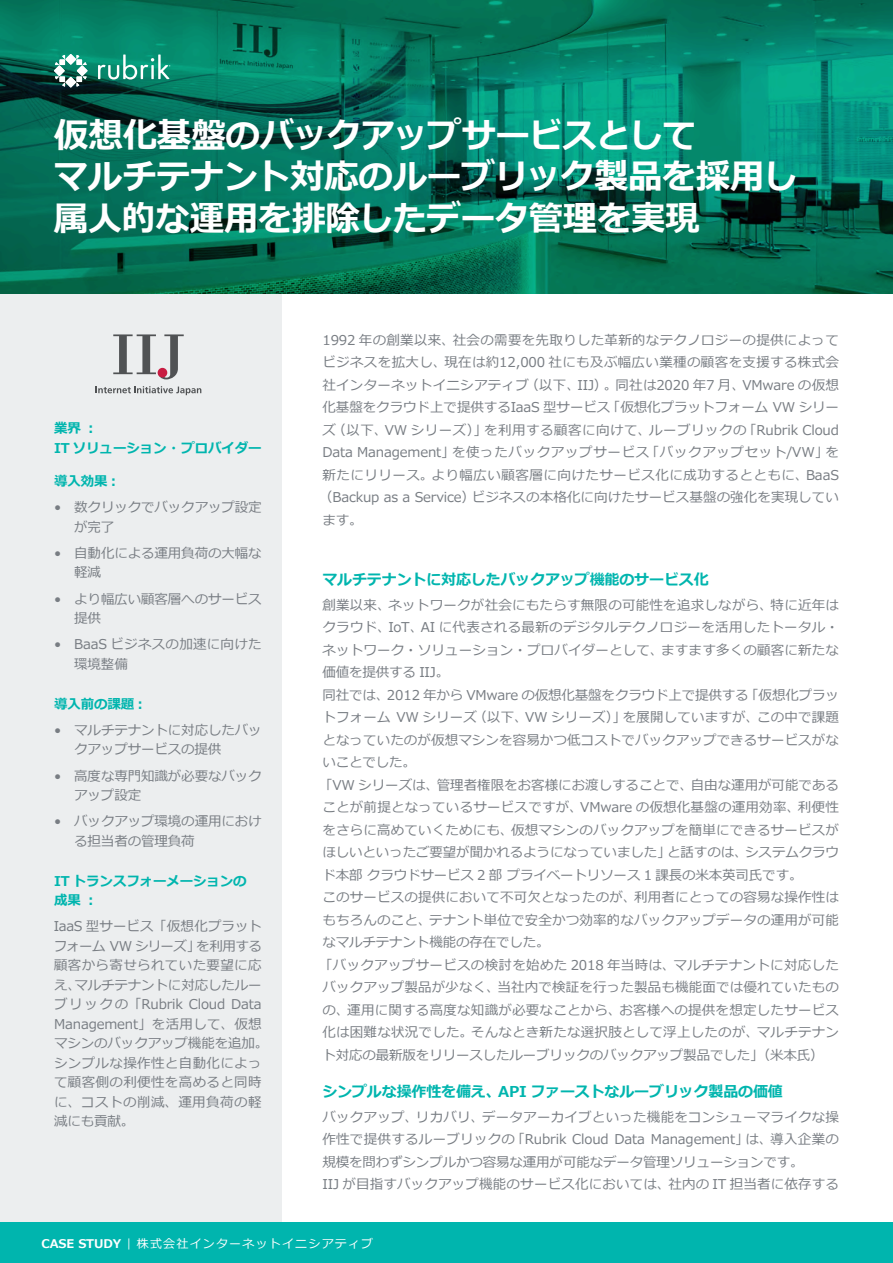
<style>
.page{position:relative;width:893px;height:1263px;background:#fff}
.page>*{position:absolute;margin:0;border:0;box-sizing:border-box;transform-origin:0 0}
.t1{font:700 34.5px/41.4px "Meiryo";letter-spacing:-.015em;color:#fff}
.t2{font:700 15px "Meiryo";letter-spacing:-.01em;color:#00b5ae}
.t3{font:13.5px/22.5px "Meiryo";letter-spacing:.01em;color:#787d83}
.t4{font:13.5px/19.5px "Meiryo";letter-spacing:-.01em;color:#787d83}
.t5{font:700 13.5px/19.5px "Meiryo";letter-spacing:-.01em;color:#00b5ae}
.t6{font:12px "Meiryo";letter-spacing:.1em;color:#fff}
.s1{font-weight:700}
.s2{font-family:"Gotham"}
</style>
<div class="page">
<div style="left:0;top:294px;width:282px;height:935px;background:#eceeef"></div>
<div style="left:0;top:1222px;width:893px;height:41px;background:#00b5ae"></div>
<svg style="left:0;top:0;width:893px;height:294px;background:#04765e"></svg>
<svg style="left:96px;top:386px;width:105px;height:9px"></svg>
<svg style="left:113px;top:334px;width:71px;height:45px"></svg>
<svg style="left:65px;top:54px;width:11px;height:11px"></svg>
<svg style="left:65px;top:77px;width:11px;height:10px"></svg>
<svg style="left:77px;top:65px;width:11px;height:11px"></svg>
<svg style="left:55px;top:55px;width:10px;height:10px"></svg>
<svg style="left:76px;top:76px;width:11px;height:11px"></svg>
<svg style="left:55px;top:76px;width:10px;height:11px"></svg>
<svg style="left:76px;top:55px;width:11px;height:10px"></svg>
<svg style="left:54px;top:65px;width:11px;height:11px"></svg>
<svg style="left:98px;top:54px;width:72px;height:26px;background:#3fa992"></svg>
<h1 class="t1" style="left:54px;top:115px;width:745px">仮想化基盤のバックアップサービスとして<br>マルチテナント対応のルーブリック製品を採用し属人的な運用を排除したデータ管理を実現</h1>
<p class="t5" style="left:54px;top:419px;width:209px">業界：<br>IT ソリューション・プロバイダー</p>
<p class="t5" style="left:54px;top:471px;width:64px">導入効果 :</p>
<p class="t4" style="left:74px;top:498px;width:189px;text-indent:-20px">• 数クリックでバックアップ設定が完了</p>
<p class="t4" style="left:74px;top:543px;width:189px;text-indent:-20px">• 自動化による運用負荷の大幅な軽減</p>
<p class="t4" style="left:74px;top:589px;width:189px;text-indent:-20px">• より幅広い顧客層へのサービス提供</p>
<p class="t3" style="left:74px;top:635px;width:189px;line-height:19.5px;text-indent:-20px">• BaaS ビジネスの加速に向けた環境整備</p>
<p class="t5" style="left:54px;top:694px;width:91px">導入前の課題 :</p>
<p class="t4" style="left:74px;top:720px;width:189px;text-indent:-20px">• マルチテナントに対応したバックアップサービスの提供</p>
<p class="t4" style="left:74px;top:766px;width:189px;text-indent:-20px">• 高度な専門知識が必要なバックアップ設定</p>
<p class="t4" style="left:74px;top:812px;width:189px;text-indent:-20px">• バックアップ環境の運用における担当者の管理負荷</p>
<p class="t5" style="left:54px;top:871px;width:194px">IT トランスフォーメーションの成果：</p>
<p class="t3" style="left:54px;top:917px;width:216px;line-height:19.5px">IaaS 型サービス「仮想化プラットフォーム VW シリーズ」を利用する顧客から寄せられていた要望に応え、マルチテナントに対応したルーブリックの「Rubrik Cloud Data<br>Management」を活用して、仮想マシンのバックアップ機能を追加。シンプルな操作性と自動化によって顧客側の利便性を高めると同時に、コストの削減、運用負荷の軽減にも貢献。</p>
<p class="t3" style="left:319px;top:329px;width:522px;text-align:justify">1992 年の創業以来、社会の需要を先取りした革新的なテクノロジーの提供によってビジネスを拡大し、現在は約12,000 社にも及ぶ幅広い業種の顧客を支援する株式会社インターネットイニシアティブ（以下、IIJ）。同社は2020 年7 月、VMware の仮想化基盤をクラウド上で提供するIaaS 型サービス「仮想化プラットフォーム VW シリーズ（以下、VW シリーズ）」を利用する顧客に向けて、ルーブリックの「Rubrik Cloud Data Management」を使ったバックアップサービス「バックアップセット/VW」を新たにリリース。より幅広い顧客層に向けたサービス化に成功するとともに、BaaS（Backup as a Service）ビジネスの本格化に向けたサービス基盤の強化を実現しています。</p>
<p class="t2" style="left:322px;top:571px;width:388px">マルチテナントに対応したバックアップ機能のサービス化</p>
<p class="t3" style="left:319px;top:594px;width:522px">創業以来、ネットワークが社会にもたらす無限の可能性を追求しながら、特に近年はクラウド、IoT、AI に代表される最新のデジタルテクノロジーを活用したトータル・ネットワーク・ソリューション・プロバイダーとして、ますます多くの顧客に新たな価値を提供する IIJ。<br>同社では、2012 年から VMware の仮想化基盤をクラウド上で提供する「仮想化プラットフォーム VW シリーズ（以下、VW シリーズ）」を展開していますが、この中で課題となっていたのが仮想マシンを容易かつ低コストでバックアップできるサービスがないことでした。<br>「VW シリーズは、管理者権限をお客様にお渡しすることで、自由な運用が可能であることが前提となっているサービスですが、VMware の仮想化基盤の運用効率、利便性をさらに高めていくためにも、仮想マシンのバックアップを簡単にできるサービスがほしいといったご要望が聞かれるようになっていました」と話すのは、システムクラウド本部 クラウドサービス 2 部 プライベートリソース 1 課長の米本英司氏です。<br>このサービスの提供において不可欠となったのが、利用者にとっての容易な操作性はもちろんのこと、テナント単位で安全かつ効率的なバックアップデータの運用が可能なマルチテナント機能の存在でした。<br>「バックアップサービスの検討を始めた 2018 年当時は、マルチテナントに対応したバックアップ製品が少なく、当社内で検証を行った製品も機能面では優れていたものの、運用に関する高度な知識が必要なことから、お客様への提供を想定したサービス化は困難な状況でした。そんなとき新たな選択肢として浮上したのが、マルチテナント対応の最新版をリリースしたルーブリックのバックアップ製品でした」（米本氏）</p>
<p class="t2" style="left:322px;top:1083px;width:462px">シンプルな操作性を備え、API ファーストなルーブリック製品の価値</p>
<p class="t3" style="left:322px;top:1106px;width:518px">バックアップ、リカバリ、データアーカイブといった機能をコンシューマライクな操作性で提供するルーブリックの「Rubrik Cloud Data Management」は、導入企業の規模を問わずシンプルかつ容易な運用が可能なデータ管理ソリューションです。<br>IIJ が目指すバックアップ機能のサービス化においては、社内の IT 担当者に依存する</p>
<p class="t6" style="left:41px;top:1236px;width:333px"><span class="s1">CASE STUDY</span> <span class="s2">|</span> 株式会社インターネットイニシアティブ</p>
</div>
